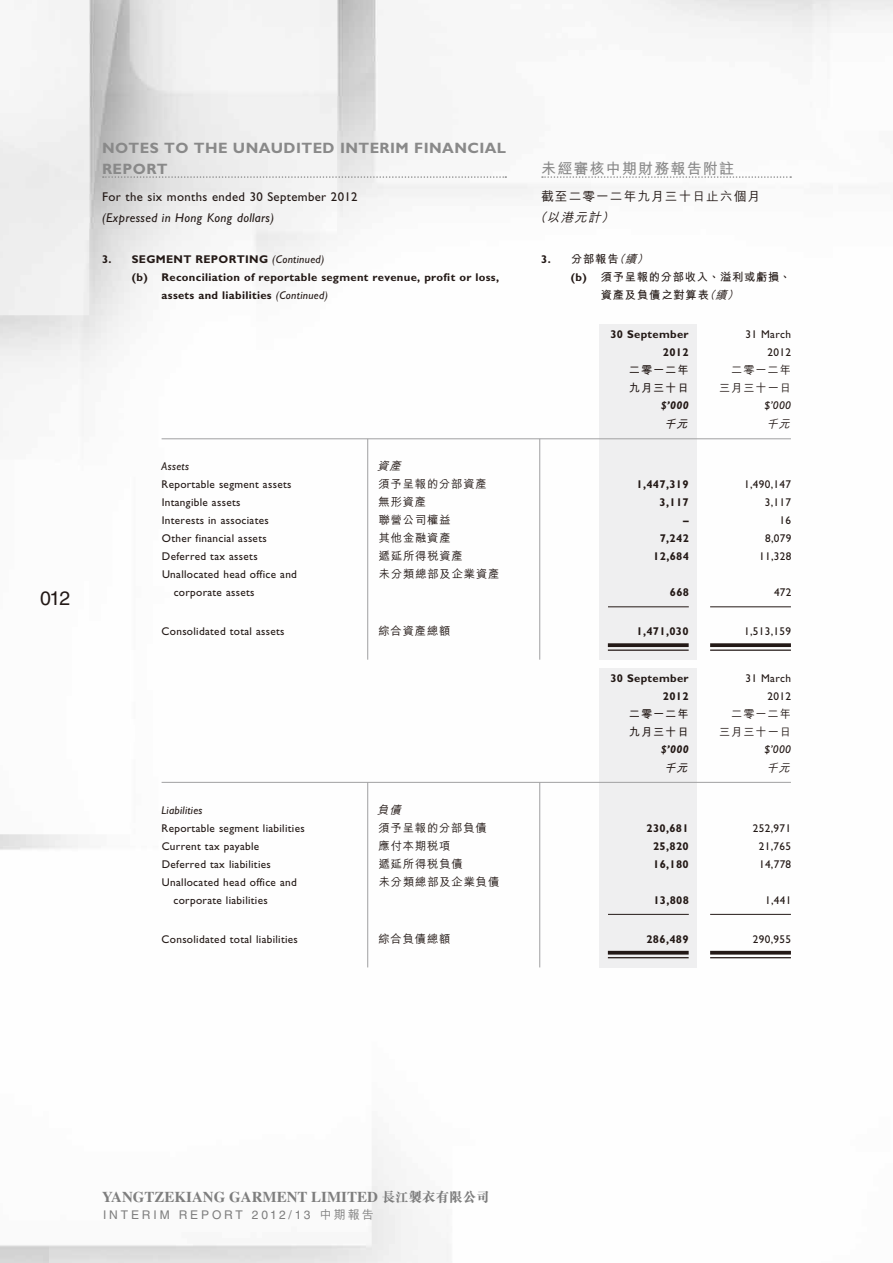
<style>
.page{position:relative;width:893px;height:1263px;background:#fff}
.page>*{position:absolute;margin:0;border:0;box-sizing:border-box;transform-origin:0 0}
.t1{font:19.5px "Helvetica LT Std";color:#231916}
.t2{font:700 15px/21px "Gill Sans Std";letter-spacing:.025em;color:#898989}
.t3{font:700 15px "Times LT Std";color:#7e7e7e}
.t4{font:700 15px "M Hei HK";letter-spacing:.08em;color:#898989}
.t5{font:12.75px "Gill Sans Std";letter-spacing:.03em;color:#231916}
.t6{font:italic 12.75px "Gill Sans Std";letter-spacing:.03em;color:#231916}
.t7{font:500 12.75px "M Hei HK";letter-spacing:.08em;color:#231916}
.t8{font:italic 500 12.75px "M Hei HK";color:#231916}
.t9{font:12px "Helvetica LT Std";letter-spacing:.24em;color:#7e7e7e}
.t10{font:11.25px "Gill Sans Std";letter-spacing:.03em;color:#231916}
.t11{font:700 11.25px "Gill Sans Std";letter-spacing:.03em;color:#231916}
.t12{font:500 11.25px "M Hei HK";letter-spacing:.08em;color:#231916}
.t13{font:700 11.25px "M Hei HK";letter-spacing:.08em;color:#231916}
.t14{font:italic 11.25px "Gill Sans Std";letter-spacing:.03em;color:#231916}
.t15{font:italic 700 11.25px "Gill Sans Std";letter-spacing:.03em;color:#231916}
.t16{font:italic 500 11.25px "M Hei HK";color:#231916}
.t17{font:italic 700 11.25px "M Hei HK";color:#231916}
.s1{font-weight:400;font-style:italic}
.s2{font-family:"Gill Sans Std"}
.s3{font-weight:500;font-style:italic}
.s4{font-family:"M Sung HK";font-weight:800;font-size:13.5px}
.s5{font-family:"M Hei HK";font-weight:500}
</style>
<div class="page">
<img style="left:0;top:0;width:893px;height:1263px">
<svg style="left:103px;top:176px;width:403px;height:2px"></svg>
<div style="left:600px;top:324px;width:97px;height:336px;background:#efeff0"></div>
<hr style="left:162px;top:438px;width:629px;height:1px;background:#a0a0a1">
<hr style="left:608px;top:606px;width:81px;height:1px;background:#231916">
<hr style="left:710px;top:606px;width:81px;height:1px;background:#231916">
<svg style="left:608px;top:643px;width:81px;height:4px"></svg>
<hr style="left:608px;top:649px;width:81px;height:2px;background:#231916">
<svg style="left:710px;top:643px;width:81px;height:4px"></svg>
<hr style="left:710px;top:649px;width:81px;height:2px;background:#231916">
<div style="left:600px;top:668px;width:97px;height:299px;background:#efeff0"></div>
<hr style="left:162px;top:782px;width:629px;height:1px;background:#a0a0a1">
<hr style="left:608px;top:914px;width:81px;height:1px;background:#231916">
<hr style="left:710px;top:914px;width:81px;height:1px;background:#231916">
<hr style="left:608px;top:951px;width:81px;height:3px;background:#231916">
<hr style="left:608px;top:957px;width:81px;height:1px;background:#231916">
<hr style="left:710px;top:951px;width:81px;height:3px;background:#231916">
<hr style="left:710px;top:957px;width:81px;height:1px;background:#231916">
<hr style="left:367px;top:439px;width:1px;height:221px;background:#a0a0a1">
<hr style="left:539px;top:439px;width:1px;height:221px;background:#a0a0a1">
<hr style="left:367px;top:782px;width:1px;height:185px;background:#a0a0a1">
<hr style="left:539px;top:782px;width:1px;height:185px;background:#a0a0a1">
<svg style="left:542px;top:176px;width:249px;height:2px"></svg>
<h1 class="t1" style="left:40px;top:586px;width:32px">012</h1>
<h2 class="t2" style="left:102px;top:137px;width:406px">NOTES TO THE UNAUDITED INTERIM FINANCIAL<br>REPORT</h2>
<p class="t5" style="left:102px;top:190px;width:257px">For the six months ended 30 September 2012</p>
<p class="t6" style="left:102px;top:211px;width:174px">(Expressed in Hong Kong dollars)</p>
<p class="t11" style="left:102px;top:253px;width:224px">3. SEGMENT REPORTING <span class="s1">(Continued)</span></p>
<p class="t11" style="left:132px;top:271px;width:369px">(b) Reconciliation of reportable segment revenue, profit or loss,</p>
<p class="t11" style="left:162px;top:289px;width:168px">assets and liabilities <span class="s1">(Continued)</span></p>
<h2 class="t4" style="left:541px;top:158px;width:194px">未經審核中期財務報告附註</h2>
<p class="t7" style="left:541px;top:188px;width:220px">截至二零一二年九月三十日止六個月</p>
<p class="t8" style="left:533px;top:209px;width:86px">（以港元計）</p>
<p class="t13" style="left:541px;top:251px;width:112px"><span class="s2">3.</span> 分部報告<span class="s3">（續）</span></p>
<p class="t13" style="left:571px;top:269px;width:221px"><span class="s2">(b)</span> 須予呈報的分部收入、溢利或虧損、</p>
<p class="t13" style="left:601px;top:287px;width:143px">資產及負債之對算表<span class="s3">（續）</span></p>
<p class="t11" style="left:610px;top:328px;width:80px">30 September</p>
<p class="t10" style="left:745px;top:328px;width:47px">31 March</p>
<p class="t11" style="left:663px;top:346px;width:27px">2012</p>
<p class="t10" style="left:767px;top:346px;width:25px">2012</p>
<p class="t13" style="left:629px;top:362px;width:61px">二零一二年</p>
<p class="t12" style="left:731px;top:362px;width:61px">二零一二年</p>
<p class="t13" style="left:629px;top:380px;width:61px">九月三十日</p>
<p class="t12" style="left:719px;top:380px;width:73px">三月三十一日</p>
<p class="t15" style="left:661px;top:399px;width:29px">$’000</p>
<p class="t14" style="left:764px;top:399px;width:28px">$’000</p>
<p class="t17" style="left:664px;top:416px;width:29px">千元</p>
<p class="t16" style="left:766px;top:416px;width:29px">千元</p>
<p class="t14" style="left:162px;top:460px;width:29px">Assets</p>
<p class="t16" style="left:377px;top:458px;width:29px">資產</p>
<p class="t10" style="left:162px;top:478px;width:131px">Reportable segment assets</p>
<p class="t12" style="left:378px;top:476px;width:110px">須予呈報的分部資產</p>
<p class="t11" style="left:637px;top:478px;width:54px">1,447,319</p>
<p class="t10" style="left:744px;top:478px;width:48px">1,490,147</p>
<p class="t10" style="left:162px;top:496px;width:80px">Intangible assets</p>
<p class="t12" style="left:379px;top:494px;width:49px">無形資產</p>
<p class="t11" style="left:660px;top:496px;width:31px">3,117</p>
<p class="t10" style="left:765px;top:496px;width:28px">3,117</p>
<p class="t10" style="left:162px;top:514px;width:109px">Interests in associates</p>
<p class="t12" style="left:379px;top:512px;width:73px">聯營公司權益</p>
<p class="t11" style="left:683px;top:514px;width:7px">–</p>
<p class="t10" style="left:780px;top:514px;width:13px">16</p>
<p class="t10" style="left:162px;top:532px;width:106px">Other financial assets</p>
<p class="t12" style="left:379px;top:530px;width:73px">其他金融資產</p>
<p class="t11" style="left:660px;top:532px;width:31px">7,242</p>
<p class="t10" style="left:765px;top:532px;width:28px">8,079</p>
<p class="t10" style="left:162px;top:550px;width:97px">Deferred tax assets</p>
<p class="t12" style="left:379px;top:548px;width:86px">遞延所得稅資產</p>
<p class="t11" style="left:653px;top:550px;width:37px">12,684</p>
<p class="t10" style="left:759px;top:550px;width:34px">11,328</p>
<p class="t10" style="left:162px;top:568px;width:136px">Unallocated head office and</p>
<p class="t12" style="left:379px;top:566px;width:122px">未分類總部及企業資產</p>
<p class="t10" style="left:174px;top:586px;width:82px">corporate assets</p>
<p class="t11" style="left:670px;top:586px;width:21px">668</p>
<p class="t10" style="left:774px;top:586px;width:19px">472</p>
<p class="t10" style="left:162px;top:625px;width:125px">Consolidated total assets</p>
<p class="t12" style="left:378px;top:623px;width:73px">綜合資產總額</p>
<p class="t11" style="left:637px;top:625px;width:54px">1,471,030</p>
<p class="t10" style="left:744px;top:625px;width:48px">1,513,159</p>
<p class="t11" style="left:610px;top:671px;width:80px">30 September</p>
<p class="t10" style="left:745px;top:671px;width:47px">31 March</p>
<p class="t11" style="left:663px;top:689px;width:27px">2012</p>
<p class="t10" style="left:767px;top:689px;width:25px">2012</p>
<p class="t13" style="left:629px;top:705px;width:61px">二零一二年</p>
<p class="t12" style="left:731px;top:705px;width:61px">二零一二年</p>
<p class="t13" style="left:629px;top:723px;width:61px">九月三十日</p>
<p class="t12" style="left:719px;top:723px;width:73px">三月三十一日</p>
<p class="t15" style="left:661px;top:743px;width:29px">$’000</p>
<p class="t14" style="left:764px;top:743px;width:28px">$’000</p>
<p class="t17" style="left:664px;top:759px;width:29px">千元</p>
<p class="t16" style="left:766px;top:759px;width:29px">千元</p>
<p class="t14" style="left:162px;top:803px;width:43px">Liabilities</p>
<p class="t16" style="left:377px;top:801px;width:29px">負債</p>
<p class="t10" style="left:162px;top:821px;width:145px">Reportable segment liabilities</p>
<p class="t12" style="left:378px;top:819px;width:110px">須予呈報的分部負債</p>
<p class="t11" style="left:646px;top:821px;width:44px">230,681</p>
<p class="t10" style="left:753px;top:821px;width:40px">252,971</p>
<p class="t10" style="left:162px;top:839px;width:99px">Current tax payable</p>
<p class="t12" style="left:379px;top:837px;width:73px">應付本期稅項</p>
<p class="t11" style="left:653px;top:839px;width:37px">25,820</p>
<p class="t10" style="left:759px;top:839px;width:34px">21,765</p>
<p class="t10" style="left:162px;top:857px;width:111px">Deferred tax liabilities</p>
<p class="t12" style="left:379px;top:855px;width:86px">遞延所得稅負債</p>
<p class="t11" style="left:653px;top:857px;width:37px">16,180</p>
<p class="t10" style="left:759px;top:857px;width:34px">14,778</p>
<p class="t10" style="left:162px;top:875px;width:136px">Unallocated head office and</p>
<p class="t12" style="left:379px;top:873px;width:122px">未分類總部及企業負債</p>
<p class="t10" style="left:174px;top:893px;width:96px">corporate liabilities</p>
<p class="t11" style="left:653px;top:893px;width:37px">13,808</p>
<p class="t10" style="left:765px;top:893px;width:28px">1,441</p>
<p class="t10" style="left:162px;top:932px;width:138px">Consolidated total liabilities</p>
<p class="t12" style="left:378px;top:930px;width:73px">綜合負債總額</p>
<p class="t11" style="left:646px;top:932px;width:44px">286,489</p>
<p class="t10" style="left:753px;top:932px;width:40px">290,955</p>
<h2 class="t3" style="left:102px;top:1188px;width:389px">YANGTZEKIANG GARMENT LIMITED <span class="s4">長江製衣有限公司</span></h2>
<p class="t9" style="left:103px;top:1208px;width:272px">INTERIM REPORT 2012/13 <span class="s5">中期報告</span></p>
</div>
